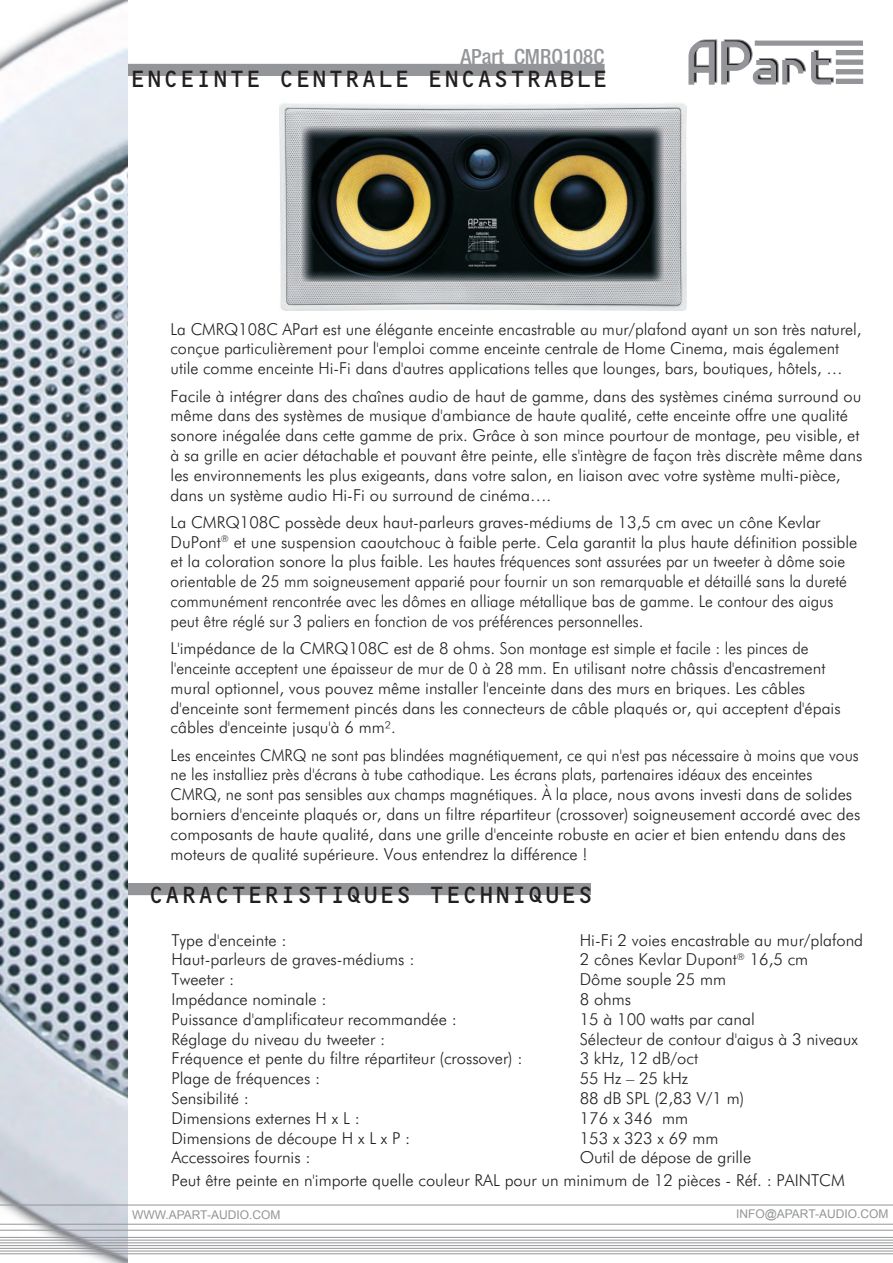
<style>
.page{position:relative;width:893px;height:1263px;background:#fff}
.page>*{position:absolute;margin:0;border:0;box-sizing:border-box;transform-origin:0 0}
.t1{font:24px "OCRB";letter-spacing:-.03em;color:#231f20}
.t2{font:500 condensed 21px "Helvetica Neue";color:#939598}
.t3{font:300 16.5px/19.8px "Futura BT";color:#231f20}
.t4{font:300 16.5px/19.8px "Futura BT";color:#231f20;scale:.95 1}
.t5{font:12px "Arial";color:#939598}
</style>
<div class="page">
<div style="left:81px;top:64px;width:523px;height:11px;background:#939598"></div>
<div style="left:81px;top:64px;width:523px;height:12px;border:1px solid #939598"></div>
<div style="left:122px;top:883px;width:469px;height:12px;background:#939598"></div>
<img style="left:0;top:0;width:128px;height:1263px">
<svg style="left:689px;top:40px;width:174px;height:44px"></svg>
<hr style="left:0;top:1204px;width:893px;height:1px;background:#939598">
<hr style="left:0;top:1224px;width:893px;height:1px;background:#939598">
<hr style="left:0;top:1230px;width:893px;height:1px;background:#939598">
<hr style="left:0;top:1237px;width:893px;height:1px;background:#939598">
<hr style="left:0;top:1240px;width:893px;height:1px;background:#939598">
<hr style="left:0;top:1242px;width:893px;height:1px;background:#939598">
<hr style="left:0;top:1245px;width:893px;height:1px;background:#939598">
<hr style="left:0;top:1248px;width:893px;height:1px;background:#939598">
<hr style="left:0;top:1251px;width:893px;height:1px;background:#939598">
<hr style="left:0;top:1253px;width:893px;height:1px;background:#939598">
<img style="left:280px;top:102px;width:407px;height:208px">
<p class="t2" style="left:460px;top:44px;width:145px">APart CMRQ108C</p>
<h1 class="t1" style="left:129px;top:66px;width:481px">ENCEINTE CENTRALE ENCASTRABLE</h1>
<p class="t3" style="left:171px;top:319px;width:692px">La CMRQ108C APart est une élégante enceinte encastrable au mur/plafond ayant un son très naturel, conçue particulièrement pour l'emploi comme enceinte centrale de Home Cinema, mais également utile comme enceinte Hi-Fi dans d'autres applications telles que lounges, bars, boutiques, hôtels, …</p>
<p class="t3" style="left:171px;top:386px;width:693px">Facile à intégrer dans des chaînes audio de haut de gamme, dans des systèmes cinéma surround ou même dans des systèmes de musique d'ambiance de haute qualité, cette enceinte offre une qualité sonore inégalée dans cette gamme de prix. Grâce à son mince pourtour de montage, peu visible, et à sa grille en acier détachable et pouvant être peinte, elle s'intègre de façon très discrète même dans les environnements les plus exigeants, dans votre salon, en liaison avec votre système multi-pièce, dans un système audio Hi-Fi ou surround de cinéma….</p>
<p class="t3" style="left:171px;top:512px;width:688px">La CMRQ108C possède deux haut-parleurs graves-médiums de 13,5 cm avec un cône Kevlar DuPont<sup>®</sup> et une suspension caoutchouc à faible perte. Cela garantit la plus haute définition possible et la coloration sonore la plus faible. Les hautes fréquences sont assurées par un tweeter à dôme soie orientable de 25 mm soigneusement apparié pour fournir un son remarquable et détaillé sans la dureté communément rencontrée avec les dômes en alliage métallique bas de gamme. Le contour des aigus peut être réglé sur 3 paliers en fonction de vos préférences personnelles.</p>
<p class="t3" style="left:171px;top:638px;width:672px">L'impédance de la CMRQ108C est de 8 ohms. Son montage est simple et facile : les pinces de l'enceinte acceptent une épaisseur de mur de 0 à 28 mm. En utilisant notre châssis d'encastrement mural optionnel, vous pouvez même installer l'enceinte dans des murs en briques. Les câbles d'enceinte sont fermement pincés dans les connecteurs de câble plaqués or, qui acceptent d'épais câbles d'enceinte jusqu'à 6 mm².</p>
<p class="t4" style="left:171px;top:745px;width:727px">Les enceintes CMRQ ne sont pas blindées magnétiquement, ce qui n'est pas nécessaire à moins que vous ne les installiez près d'écrans à tube cathodique. Les écrans plats, partenaires idéaux des enceintes CMRQ, ne sont pas sensibles aux champs magnétiques. À la place, nous avons investi dans de solides borniers d'enceinte plaqués or, dans un filtre répartiteur (crossover) soigneusement accordé avec des composants de haute qualité, dans une grille d'enceinte robuste en acier et bien entendu dans des moteurs de qualité supérieure. Vous entendrez la différence !</p>
<h1 class="t1" style="left:147px;top:882px;width:448px">CARACTERISTIQUES TECHNIQUES</h1>
<p class="t3" style="left:171px;top:930px;width:117px">Type d'enceinte :</p>
<p class="t3" style="left:580px;top:930px;width:285px">Hi-Fi 2 voies encastrable au mur/plafond</p>
<p class="t3" style="left:171px;top:949px;width:244px">Haut-parleurs de graves-médiums :</p>
<p class="t3" style="left:580px;top:949px;width:230px">2 cônes Kevlar Dupont<sup>®</sup> 16,5 cm</p>
<p class="t3" style="left:171px;top:969px;width:64px">Tweeter :</p>
<p class="t3" style="left:580px;top:969px;width:148px">Dôme souple 25 mm</p>
<p class="t3" style="left:171px;top:989px;width:157px">Impédance nominale :</p>
<p class="t3" style="left:580px;top:989px;width:53px">8 ohms</p>
<p class="t3" style="left:171px;top:1009px;width:287px">Puissance d'amplificateur recommandée :</p>
<p class="t3" style="left:580px;top:1009px;width:177px">15 à 100 watts par canal</p>
<p class="t3" style="left:171px;top:1029px;width:215px">Réglage du niveau du tweeter :</p>
<p class="t3" style="left:580px;top:1029px;width:280px">Sélecteur de contour d'aigus à 3 niveaux</p>
<p class="t3" style="left:171px;top:1048px;width:353px">Fréquence et pente du filtre répartiteur (crossover) :</p>
<p class="t3" style="left:580px;top:1048px;width:120px">3 kHz, 12 dB/oct</p>
<p class="t3" style="left:171px;top:1068px;width:150px">Plage de fréquences :</p>
<p class="t3" style="left:580px;top:1068px;width:110px">55 Hz – 25 kHz</p>
<p class="t3" style="left:171px;top:1088px;width:79px">Sensibilité :</p>
<p class="t3" style="left:580px;top:1088px;width:166px">88 dB SPL (2,83 V/1 m)</p>
<p class="t3" style="left:171px;top:1108px;width:190px">Dimensions externes H x L :</p>
<p class="t3" style="left:580px;top:1108px;width:110px">176 x 346 mm</p>
<p class="t3" style="left:171px;top:1127px;width:240px">Dimensions de découpe H x L x P :</p>
<p class="t3" style="left:580px;top:1127px;width:140px">153 x 323 x 69 mm</p>
<p class="t3" style="left:171px;top:1147px;width:141px">Accessoires fournis :</p>
<p class="t3" style="left:171px;top:1146px;width:675px;line-height:22.8px;text-indent:408px">Outil de dépose de grille<br>Peut être peinte en n'importe quelle couleur RAL pour un minimum de 12 pièces - Réf. : PAINTCM</p>
<p class="t5" style="left:132px;top:1208px;width:150px">WWW.APART-AUDIO.COM</p>
<p class="t5" style="left:736px;top:1207px;width:154px">INFO@APART-AUDIO.COM</p>
</div>
